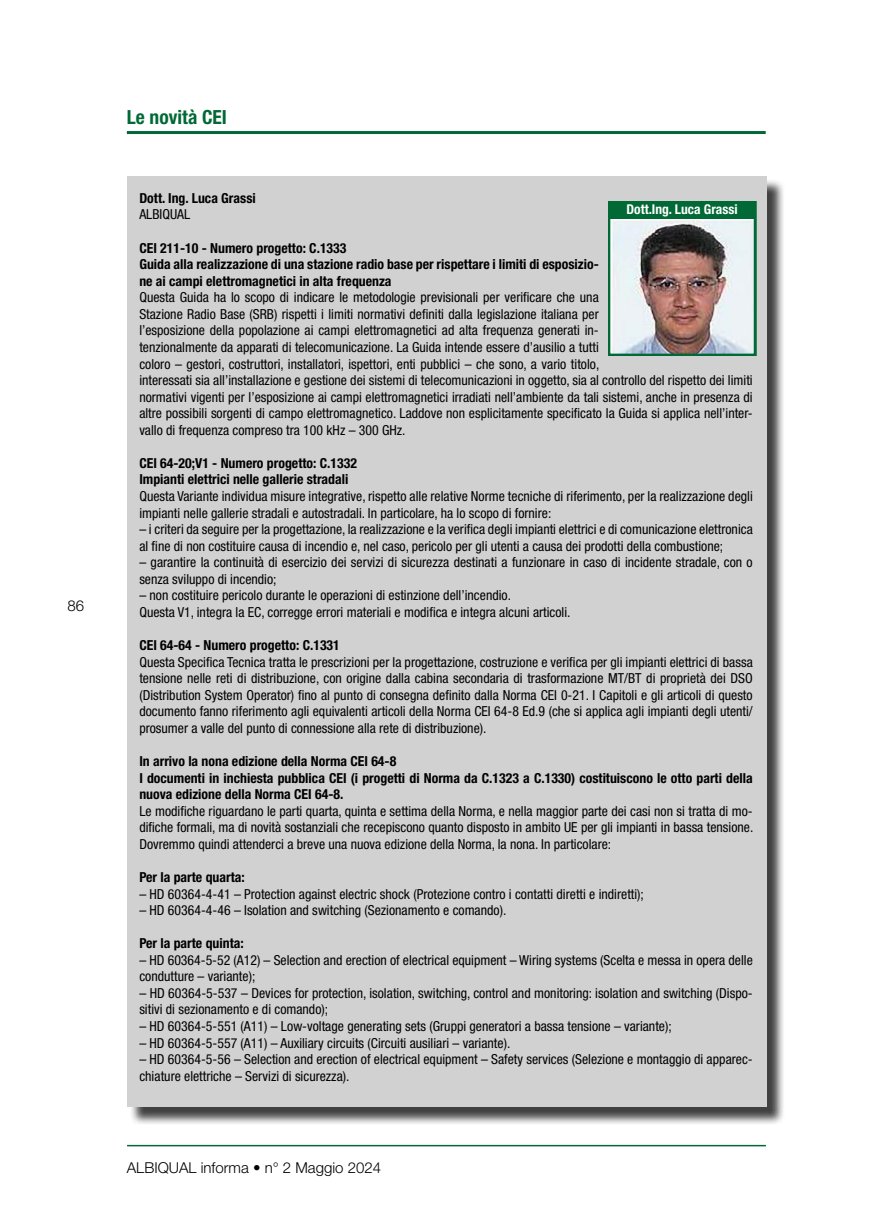
<style>
.page{position:relative;width:893px;height:1212px;background:#fff}
.page>*{position:absolute;margin:0;border:0;box-sizing:border-box;transform-origin:0 0}
.t1{font:700 condensed 19.5px "Helvetica Neue LT Std";color:#006935}
.t2{font:300 15px "Helvetica Neue LT Std";color:#000}
.t3{font:condensed 13.8px/16.5px "Helvetica Neue LT Std";color:#000}
.t4{font:700 condensed 13.8px/16.5px "Helvetica Neue LT Std";color:#000}
.t5{font:700 condensed 13.5px "Helvetica Neue LT Std";color:#fff}
</style>
<div class="page">
<hr style="left:127px;top:1145px;width:639px;height:1px;background:#006935">
<hr style="left:127px;top:131px;width:639px;height:3px;background:#006935">
<div style="left:129px;top:178px;width:656px;height:947px;background:#000;opacity:.75"></div>
<div style="left:127px;top:176px;width:639px;height:931px;background:#d1d1d1"></div>
<img style="left:611px;top:218px;width:142px;height:135px">
<div style="left:607px;top:201px;width:150px;height:156px;border:3px solid #006935"></div>
<div style="left:610px;top:201px;width:144px;height:17px;background:#006935"></div>
<div style="left:599px;top:356px;width:158px;height:7px;background:#d1d1d1"></div>
<p class="t2" style="left:68px;top:597px;width:18px">86</p>
<h1 class="t1" style="left:127px;top:105px;width:102px">Le novità CEI</h1>
<p class="t4" style="left:139px;top:190px;width:118px">Dott. Ing. Luca Grassi</p>
<p class="t3" style="left:139px;top:206px;width:52px">ALBIQUAL</p>
<p class="t4" style="left:139px;top:239px;width:461px">CEI 211-10 - Numero progetto: C.1333<br>Guida alla realizzazione di una stazione radio base per rispettare i limiti di esposizio&shy;ne ai campi elettromagnetici in alta frequenza</p>
<p class="t3" style="left:139px;top:289px;width:615px">Questa Guida ha lo scopo di indicare le metodologie previsionali per verificare che una<br>Stazione Radio Base (SRB) rispetti i limiti normativi definiti dalla legislazione italiana per<br>l’esposizione della popolazione ai campi elettromagnetici ad alta frequenza generati in-<br>tenzionalmente da apparati di telecomunicazione. La Guida intende essere d’ausilio a tutti<br>coloro – gestori, costruttori, installatori, ispettori, enti pubblici – che sono, a vario titolo,<br>interessati sia all’installazione e gestione dei sistemi di telecomunicazioni in oggetto, sia al controllo del rispetto dei limiti normativi vigenti per l’esposizione ai campi elettromagnetici irradiati nell’ambiente da tali sistemi, anche in presenza di altre possibili sorgenti di campo elettromagnetico. Laddove non esplicitamente specificato la Guida si applica nell’inter&shy;vallo di frequenza compreso tra 100 kHz – 300 GHz.</p>
<p class="t4" style="left:139px;top:454px;width:219px">CEI 64-20;V1 - Numero progetto: C.1332<br>Impianti elettrici nelle gallerie stradali</p>
<p class="t3" style="left:139px;top:488px;width:615px">Questa Variante individua misure integrative, rispetto alle relative Norme tecniche di riferimento, per la realizzazione degli impianti nelle gallerie stradali e autostradali. In particolare, ha lo scopo di fornire:</p>
<p class="t3" style="left:139px;top:521px;width:615px">– i criteri da seguire per la progettazione, la realizzazione e la verifica degli impianti elettrici e di comunicazione elettronica al fine di non costituire causa di incendio e, nel caso, pericolo per gli utenti a causa dei prodotti della combustione;</p>
<p class="t3" style="left:139px;top:554px;width:615px">– garantire la continuità di esercizio dei servizi di sicurezza destinati a funzionare in caso di incidente stradale, con o senza sviluppo di incendio;</p>
<p class="t3" style="left:139px;top:587px;width:433px">– non costituire pericolo durante le operazioni di estinzione dell’incendio.<br>Questa V1, integra la EC, corregge errori materiali e modifica e integra alcuni articoli.</p>
<p class="t4" style="left:139px;top:637px;width:202px">CEI 64-64 - Numero progetto: C.1331</p>
<p class="t3" style="left:139px;top:653px;width:615px;text-align:justify">Questa Specifica Tecnica tratta le prescrizioni per la progettazione, costruzione e verifica per gli impianti elettrici di bassa tensione nelle reti di distribuzione, con origine dalla cabina secondaria di trasformazione MT/BT di proprietà dei DSO (Distribution System Operator) fino al punto di consegna definito dalla Norma CEI 0-21. I Capitoli e gli articoli di questo documento fanno riferimento agli equivalenti articoli della Norma CEI 64-8 Ed.9 (che si applica agli impianti degli utenti/ prosumer a valle del punto di connessione alla rete di distribuzione).</p>
<p class="t4" style="left:139px;top:753px;width:615px">In arrivo la nona edizione della Norma CEI 64-8<br>I documenti in inchiesta pubblica CEI (i progetti di Norma da C.1323 a C.1330) costituiscono le otto parti della nuova edizione della Norma CEI 64-8.</p>
<p class="t3" style="left:139px;top:802px;width:615px;text-align:justify">Le modifiche riguardano le parti quarta, quinta e settima della Norma, e nella maggior parte dei casi non si tratta di mo&shy;difiche formali, ma di novità sostanziali che recepiscono quanto disposto in ambito UE per gli impianti in bassa tensione.<br>Dovremmo quindi attenderci a breve una nuova edizione della Norma, la nona. In particolare:</p>
<p class="t4" style="left:139px;top:868px;width:107px">Per la parte quarta:</p>
<p class="t3" style="left:139px;top:885px;width:506px">– HD 60364-4-41 – Protection against electric shock (Protezione contro i contatti diretti e indiretti);</p>
<p class="t3" style="left:139px;top:902px;width:368px">– HD 60364-4-46 – Isolation and switching (Sezionamento e comando).</p>
<p class="t4" style="left:139px;top:935px;width:106px">Per la parte quinta:</p>
<p class="t3" style="left:139px;top:951px;width:615px">– HD 60364-5-52 (A12) – Selection and erection of electrical equipment – Wiring systems (Scelta e messa in opera delle condutture – variante);</p>
<p class="t3" style="left:139px;top:985px;width:615px">– HD 60364-5-537 – Devices for protection, isolation, switching, control and monitoring: isolation and switching (Dispo&shy;sitivi di sezionamento e di comando);</p>
<p class="t3" style="left:139px;top:1018px;width:534px">– HD 60364-5-551 (A11) – Low-voltage generating sets (Gruppi generatori a bassa tensione – variante);</p>
<p class="t3" style="left:139px;top:1034px;width:372px">– HD 60364-5-557 (A11) – Auxiliary circuits (Circuiti ausiliari – variante).</p>
<p class="t3" style="left:139px;top:1051px;width:615px">– HD 60364-5-56 – Selection and erection of electrical equipment – Safety services (Selezione e montaggio di apparec&shy;chiature elettriche – Servizi di sicurezza).</p>
<p class="t5" style="left:626px;top:201px;width:113px">Dott.Ing. Luca Grassi</p>
<p class="t2" style="left:127px;top:1158px;width:256px">ALBIQUAL informa • n° 2 Maggio 2024</p>
</div>
